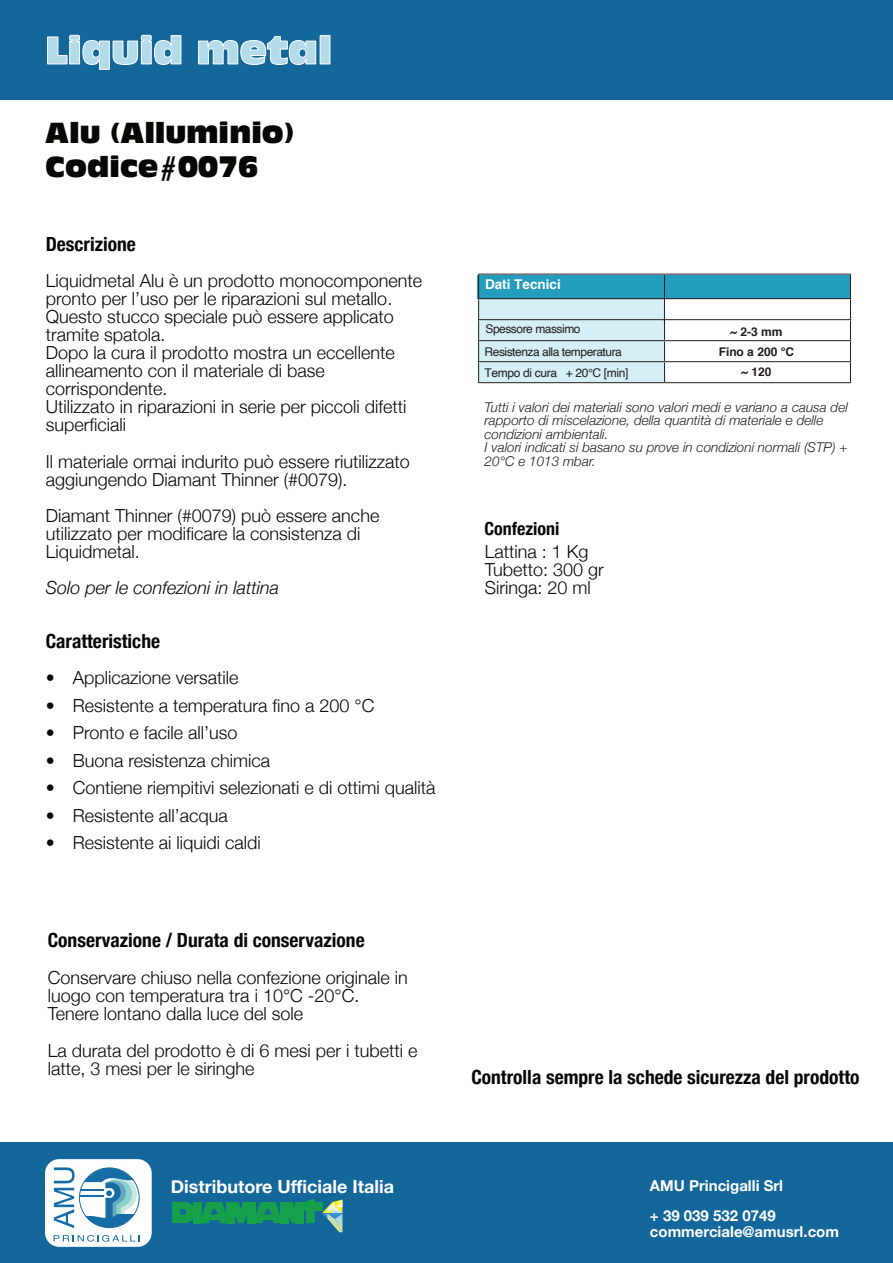
<style>
.page{position:relative;width:893px;height:1263px;background:#fff}
.page>*{position:absolute;margin:0;border:0;box-sizing:border-box;transform-origin:0 0}
.t1{font:27px/33.9px "Antique Olive Compact";color:#080704}
.t2{font:700 condensed 19.5px "Helvetica Neue";color:#080704}
.t3{font:300 18px/18px "Helvetica Neue";color:#080704}
.t4{font:italic 300 18px "Helvetica Neue";color:#080704}
.t5{font:700 18px "Helvetica Neue";color:#fff}
.t6{font:700 condensed 18px "Helvetica Neue";color:#080704}
.t7{font:700 15px/30.9px "Helvetica Neue";color:#fff}
.t8{font:italic 300 13.5px/13.5px "Helvetica Neue";color:#221d1c}
.t9{font:700 13.5px "Helvetica";color:#fff}
.t10{font:12px "Helvetica";letter-spacing:-.04em;color:#221d1c}
.t11{font:700 12px "Helvetica";color:#221d1c}
</style>
<div class="page">
<div style="left:0;top:0;width:893px;height:99px;background:#14679a"></div>
<div style="left:0;top:1143px;width:893px;height:120px;background:#14679a"></div>
<div style="left:45px;top:1159px;width:107px;height:88px;background:#fff;border-radius:14px"></div>
<svg style="left:54px;top:1167px;width:83px;height:61px"></svg>
<svg style="left:54px;top:1235px;width:86px;height:6px"></svg>
<svg style="left:172px;top:1202px;width:21px;height:21px"></svg>
<div style="left:193px;top:1202px;width:9px;height:21px;background:#16a049"></div>
<div style="left:295px;top:1202px;width:9px;height:21px;background:#16a049"></div>
<svg style="left:306px;top:1199px;width:9px;height:24px"></svg>
<div style="left:295px;top:1202px;width:28px;height:8px;background:#16a049"></div>
<svg style="left:202px;top:1202px;width:93px;height:21px;background:#159854"></svg>
<svg style="left:322px;top:1199px;width:20px;height:34px"></svg>
<svg style="left:47px;top:34px;width:284px;height:36px"></svg>
<hr style="left:478px;top:274px;width:187px;height:1px;background:#221d1c">
<div style="left:478px;top:275px;width:373px;height:23px;background:#249cbc"></div>
<div style="left:478px;top:299px;width:186px;height:83px;background:#d5eff6"></div>
<hr style="left:665px;top:274px;width:186px;height:1px;background:#221d1c">
<hr style="left:664px;top:275px;width:1px;height:48px;background:#221d1c">
<hr style="left:478px;top:298px;width:187px;height:1px;background:#221d1c">
<hr style="left:665px;top:298px;width:186px;height:1px;background:#221d1c">
<hr style="left:478px;top:319px;width:187px;height:1px;background:#221d1c">
<hr style="left:665px;top:319px;width:186px;height:1px;background:#221d1c">
<hr style="left:478px;top:340px;width:187px;height:1px;background:#221d1c">
<hr style="left:665px;top:340px;width:186px;height:1px;background:#221d1c">
<hr style="left:478px;top:361px;width:187px;height:1px;background:#221d1c">
<svg style="left:478px;top:275px;width:1px;height:107px"></svg>
<hr style="left:665px;top:361px;width:186px;height:1px;background:#221d1c">
<svg style="left:664px;top:323px;width:1px;height:59px"></svg>
<svg style="left:850px;top:275px;width:1px;height:107px"></svg>
<hr style="left:478px;top:382px;width:187px;height:1px;background:#221d1c">
<hr style="left:665px;top:382px;width:186px;height:1px;background:#221d1c">
<h1 class="t1" style="left:45px;top:118px;width:250px">Alu (Alluminio)<br>Codice#0076</h1>
<p class="t2" style="left:46px;top:232px;width:92px">Descrizione</p>
<p class="t3" style="left:46px;top:271px;width:378px">Liquidmetal Alu è un prodotto monocomponente pronto per l’uso per le riparazioni sul metallo.<br>Questo stucco speciale può essere applicato tramite spatola.<br>Dopo la cura il prodotto mostra un eccellente allineamento con il materiale di base corrispondente.<br>Utilizzato in riparazioni in serie per piccoli difetti superficiali</p>
<p class="t3" style="left:46px;top:452px;width:366px">Il materiale ormai indurito può essere riutilizzato aggiungendo Diamant Thinner (#0079).</p>
<p class="t3" style="left:46px;top:506px;width:335px">Diamant Thinner (#0079) può essere anche utilizzato per modificare la consistenza di<br>Liquidmetal.</p>
<p class="t4" style="left:46px;top:576px;width:235px">Solo per le confezioni in lattina</p>
<p class="t2" style="left:46px;top:629px;width:116px">Caratteristiche</p>
<p class="t3" style="left:46px;top:668px;width:194px">• Applicazione versatile</p>
<p class="t3" style="left:46px;top:696px;width:330px">• Resistente a temperatura fino a 200 °C</p>
<p class="t3" style="left:46px;top:723px;width:193px">• Pronto e facile all’uso</p>
<p class="t3" style="left:46px;top:751px;width:226px">• Buona resistenza chimica</p>
<p class="t3" style="left:46px;top:778px;width:391px">• Contiene riempitivi selezionati e di ottimi qualità</p>
<p class="t3" style="left:46px;top:806px;width:184px">• Resistente all’acqua</p>
<p class="t3" style="left:46px;top:833px;width:217px">• Resistente ai liquidi caldi</p>
<p class="t2" style="left:48px;top:928px;width:318px">Conservazione / Durata di conservazione</p>
<p class="t3" style="left:48px;top:968px;width:362px">Conservare chiuso nella confezione originale in luogo con temperatura tra i 10°C -20°C.<br>Tenere lontano dalla luce del sole</p>
<p class="t3" style="left:48px;top:1041px;width:371px">La durata del prodotto è di 6 mesi per i tubetti e latte, 3 mesi per le siringhe</p>
<p class="t9" style="left:485px;top:279px;width:77px">Dati Tecnici</p>
<p class="t10" style="left:485px;top:324px;width:97px">Spessore massimo</p>
<p class="t10" style="left:485px;top:368px;width:145px">Tempo di cura + 20°C [min]</p>
<p class="t8" style="left:485px;top:400px;width:365px">Tutti i valori dei materiali sono valori medi e variano a causa del rapporto di miscelazione, della quantità di materiale e delle condizioni ambientali.<br>I valori indicati si basano su prove in condizioni normali (STP) + 20°C e 1013 mbar.</p>
<p class="t11" style="left:730px;top:327px;width:54px">~ 2-3 mm</p>
<p class="t11" style="left:741px;top:367px;width:32px">~ 120</p>
<p class="t10" style="left:485px;top:347px;width:139px">Resistenza alla temperatura</p>
<p class="t11" style="left:719px;top:347px;width:77px">Fino a 200 °C</p>
<p class="t6" style="left:485px;top:518px;width:76px">Confezioni</p>
<p class="t3" style="left:485px;top:542px;width:121px">Lattina : 1 Kg<br>Tubetto: 300 gr<br>Siringa: 20 ml</p>
<p class="t2" style="left:471px;top:1065px;width:390px">Controlla sempre la schede sicurezza del prodotto</p>
<p class="t5" style="left:171px;top:1175px;width:225px">Distributore Ufficiale Italia</p>
<p class="t7" style="left:650px;top:1169px;width:135px">AMU Princigalli Srl + 39 039 532 0749</p>
<p class="t7" style="left:650px;top:1216px;width:191px">commerciale@amusrl.com</p>
</div>
